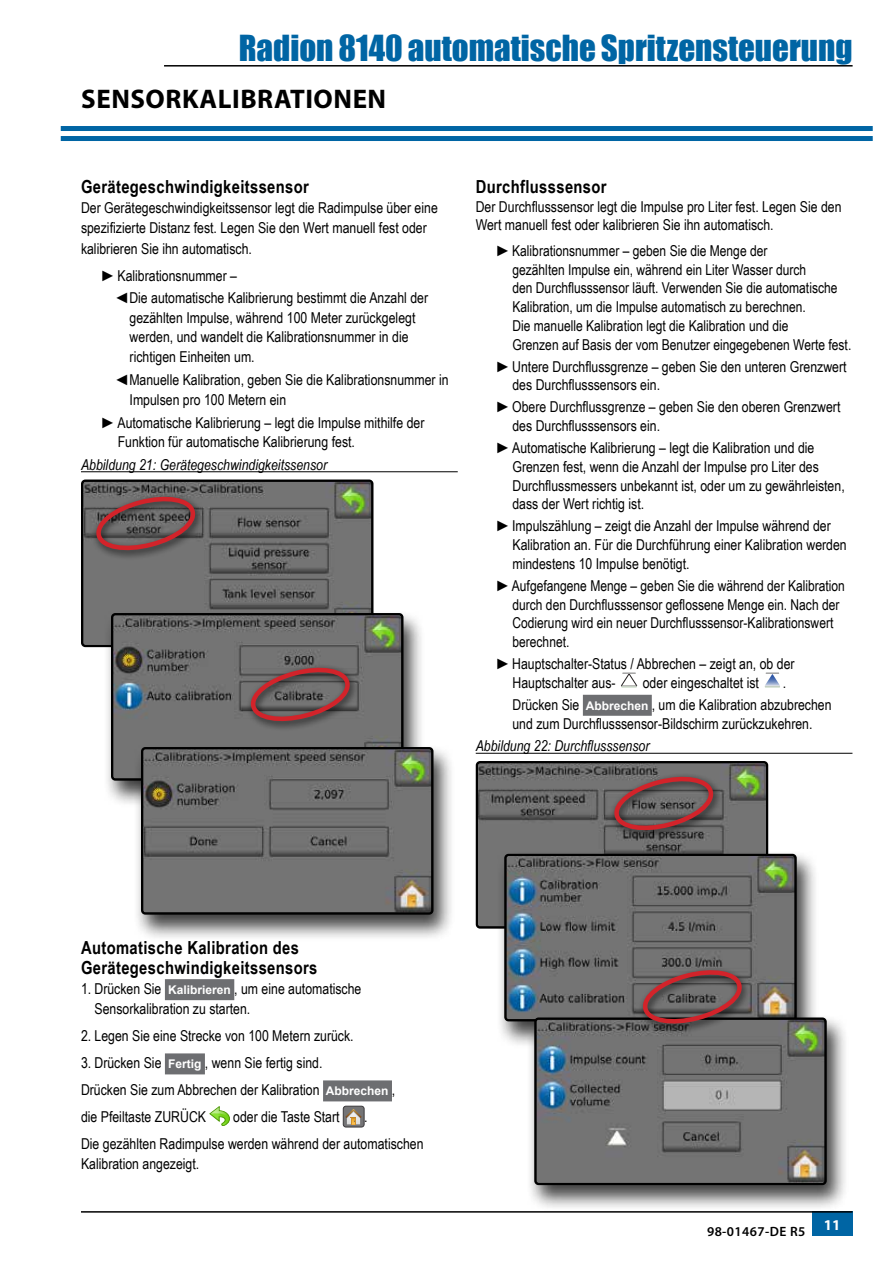
<style>
.page{position:relative;width:893px;height:1263px;background:#fff}
.page>*{position:absolute;margin:0;border:0;box-sizing:border-box;transform-origin:0 0}
.t1{font:33px "Impact";color:#0065a4}
.t2{font:700 27px "Myriad Pro";letter-spacing:.02em;color:#000}
.t3{font:700 18px/19.5px "Arial Narrow";letter-spacing:.02em;color:#000}
.t4{font:15px/18.8px "Arial Narrow";color:#000}
.t5{font:italic 15px "Arial Narrow";color:#000}
.t6{font:700 15px "Myriad Pro";color:#fff}
.t7{font:600 13.5px "Myriad Pro";letter-spacing:.03em;color:#000}
.s1{font-family:"Arial";font-weight:700;font-size:12px;color:#fff}
</style>
<div class="page">
<div style="left:812px;top:1212px;width:40px;height:24px;background:#0065a4"></div>
<hr style="left:81px;top:1211px;width:771px;height:1px;background:#000">
<hr style="left:164px;top:65px;width:689px;height:2px;background:#000">
<div style="left:61px;top:126px;width:812px;height:5px;background:#0065a4"></div>
<div style="left:61px;top:136px;width:812px;height:5px;background:#0065a4"></div>
<hr style="left:81px;top:471px;width:377px;height:1px;background:#000">
<div style="left:165px;top:979px;width:69px;height:21px;background:#6d6e71"></div>
<div style="left:165px;top:1053px;width:40px;height:21px;background:#6d6e71"></div>
<div style="left:323px;top:1080px;width:69px;height:21px;background:#6d6e71"></div>
<img style="left:84px;top:482px;width:286px;height:162px">
<div style="left:81px;top:479px;width:292px;height:168px;border:2px solid #000;border-radius:3px"></div>
<div style="left:91px;top:493px;width:114px;height:68px;background:#000;opacity:.75"></div>
<svg style="left:96px;top:494px;width:100px;height:59px;background:#715254"></svg>
<div style="left:102px;top:609px;width:323px;height:199px;background:#000;opacity:.75"></div>
<img style="left:114px;top:616px;width:286px;height:162px">
<div style="left:111px;top:613px;width:292px;height:168px;border:2px solid #000;border-radius:3px"></div>
<div style="left:132px;top:743px;width:323px;height:199px;background:#000;opacity:.75"></div>
<img style="left:144px;top:750px;width:286px;height:162px">
<div style="left:141px;top:747px;width:292px;height:168px;border:2px solid #000;border-radius:3px"></div>
<div style="left:245px;top:664px;width:114px;height:68px;background:#000;opacity:.75"></div>
<svg style="left:250px;top:665px;width:100px;height:59px;background:#735556"></svg>
<svg style="left:210px;top:1106px;width:20px;height:20px"></svg>
<svg style="left:343px;top:1106px;width:21px;height:21px"></svg>
<svg style="left:345px;top:1109px;width:17px;height:15px"></svg>
<div style="left:343px;top:1106px;width:21px;height:21px;border:1px solid #3b393c;border-radius:3px"></div>
<div style="left:583px;top:695px;width:69px;height:21px;background:#6d6e71"></div>
<hr style="left:476px;top:753px;width:376px;height:1px;background:#000">
<svg style="left:621px;top:672px;width:17px;height:16px"></svg>
<svg style="left:621px;top:673px;width:16px;height:14px"></svg>
<svg style="left:764px;top:672px;width:16px;height:16px"></svg>
<svg style="left:765px;top:673px;width:15px;height:14px"></svg>
<img style="left:479px;top:764px;width:286px;height:162px">
<div style="left:476px;top:761px;width:292px;height:168px;border:2px solid #000;border-radius:3px"></div>
<div style="left:609px;top:773px;width:114px;height:68px;background:#000;opacity:.75"></div>
<svg style="left:614px;top:774px;width:100px;height:59px;background:#725455"></svg>
<div style="left:496px;top:850px;width:323px;height:198px;background:#000;opacity:.75"></div>
<img style="left:507px;top:857px;width:287px;height:161px">
<div style="left:504px;top:854px;width:293px;height:167px;border:2px solid #000;border-radius:3px"></div>
<div style="left:526px;top:1014px;width:323px;height:198px;background:#000;opacity:.75"></div>
<img style="left:537px;top:1020px;width:287px;height:162px">
<div style="left:534px;top:1017px;width:293px;height:168px;border:2px solid #000;border-radius:3px"></div>
<div style="left:637px;top:966px;width:114px;height:68px;background:#000;opacity:.75"></div>
<svg style="left:642px;top:967px;width:100px;height:59px;background:#715253"></svg>
<h1 class="t1" style="left:239px;top:22px;width:615px">Radion 8140 automatische Spritzensteuerung</h1>
<h2 class="t2" style="left:81px;top:81px;width:306px">SENSORKALIBRATIONEN</h2>
<p class="t3" style="left:81px;top:176px;width:229px">Gerätegeschwindigkeitssensor</p>
<p class="t4" style="left:81px;top:197px;width:358px;line-height:20.2px">Der Gerätegeschwindigkeitssensor legt die Radimpulse über eine spezifizierte Distanz fest. Legen Sie den Wert manuell fest oder kalibrieren Sie ihn automatisch.</p>
<p class="t4" style="left:114px;top:263px;width:315px;line-height:22.8px;text-indent:-12px">►Kalibrationsnummer –<br>◄Die automatische Kalibrierung bestimmt die Anzahl der</p>
<p class="t4" style="left:130px;top:307px;width:287px;line-height:19.5px">gezählten Impulse, während 100 Meter zurückgelegt werden, und wandelt die Kalibrationsnummer in die richtigen Einheiten um.</p>
<p class="t4" style="left:130px;top:370px;width:321px;line-height:19.5px;text-indent:-15px">◄Manuelle Kalibration, geben Sie die Kalibrationsnummer in<br>Impulsen pro 100 Metern ein</p>
<p class="t4" style="left:118px;top:412px;width:308px;line-height:19.5px;text-indent:-15px">►Automatische Kalibrierung – legt die Impulse mithilfe der<br>Funktion für automatische Kalibrierung fest.</p>
<p class="t5" style="left:81px;top:454px;width:248px">Abbildung 21: Gerätegeschwindigkeitssensor</p>
<p class="t3" style="left:476px;top:176px;width:132px">Durchflusssensor</p>
<p class="t4" style="left:476px;top:196px;width:367px">Der Durchflusssensor legt die Impulse pro Liter fest. Legen Sie den<br>Wert manuell fest oder kalibrieren Sie ihn automatisch.</p>
<p class="t4" style="left:512px;top:241px;width:340px;text-indent:-15px">►Kalibrationsnummer – geben Sie die Menge der<br>gezählten Impulse ein, während ein Liter Wasser durch<br>den Durchflusssensor läuft. Verwenden Sie die automatische Kalibration, um die Impulse automatisch zu berechnen.<br>Die manuelle Kalibration legt die Kalibration und die<br>Grenzen auf Basis der vom Benutzer eingegebenen Werte fest.</p>
<p class="t4" style="left:512px;top:356px;width:336px;text-indent:-15px">►Untere Durchflussgrenze – geben Sie den unteren Grenzwert des Durchflusssensors ein.</p>
<p class="t4" style="left:512px;top:397px;width:329px;text-indent:-15px">►Obere Durchflussgrenze – geben Sie den oberen Grenzwert des Durchflusssensors ein.</p>
<p class="t4" style="left:512px;top:438px;width:334px;text-indent:-15px">►Automatische Kalibrierung – legt die Kalibration und die Grenzen fest, wenn die Anzahl der Impulse pro Liter des Durchflussmessers unbekannt ist, oder um zu gewährleisten, dass der Wert richtig ist.</p>
<p class="t4" style="left:512px;top:516px;width:336px;text-indent:-15px">►Impulszählung – zeigt die Anzahl der Impulse während der<br>Kalibration an. Für die Durchführung einer Kalibration werden mindestens 10 Impulse benötigt.</p>
<p class="t4" style="left:512px;top:575px;width:334px;text-indent:-15px">►Aufgefangene Menge – geben Sie die während der Kalibration durch den Durchflusssensor geflossene Menge ein. Nach der Codierung wird ein neuer Durchflusssensor-Kalibrationswert berechnet.</p>
<p class="t4" style="left:512px;top:654px;width:284px;text-indent:-15px">►Hauptschalter-Status / Abbrechen – zeigt an, ob der<br>Hauptschalter aus-</p>
<p class="t4" style="left:643px;top:672px;width:118px">oder eingeschaltet ist</p>
<p class="t4" style="left:512px;top:671px;width:321px;line-height:22px;text-indent:270px">.<br>Drücken Sie <span class="s1">Abbrechen</span> , um die Kalibration abzubrechen</p>
<p class="t4" style="left:512px;top:713px;width:302px">und zum Durchflusssensor-Bildschirm zurückzukehren.</p>
<p class="t5" style="left:476px;top:735px;width:175px">Abbildung 22: Durchflusssensor</p>
<p class="t3" style="left:81px;top:937px;width:238px">Automatische Kalibration des<br>Gerätegeschwindigkeitssensors</p>
<p class="t4" style="left:95px;top:978px;width:268px;line-height:20.2px;text-indent:-14px">1. Drücken Sie <span class="s1">Kalibrieren</span> , um eine automatische<br>Sensorkalibration zu starten.</p>
<p class="t4" style="left:81px;top:1026px;width:274px">2. Legen Sie eine Strecke von 100 Metern zurück.</p>
<p class="t4" style="left:81px;top:1049px;width:316px;line-height:26.7px">3. Drücken Sie <span class="s1">Fertig</span> , wenn Sie fertig sind.<br>Drücken Sie zum Abbrechen der Kalibration <span class="s1">Abbrechen</span> , die Pfeiltaste ZURÜCK</p>
<p class="t4" style="left:233px;top:1106px;width:108px">oder die Taste Start</p>
<p class="t4" style="left:81px;top:1102px;width:344px;line-height:27px;text-indent:283px">.<br>Die gezählten Radimpulse werden während der automatischen</p>
<p class="t4" style="left:81px;top:1154px;width:120px">Kalibration angezeigt.</p>
<p class="t7" style="left:707px;top:1223px;width:100px">98-01467-DE R5</p>
<p class="t6" style="left:824px;top:1215px;width:18px">11</p>
</div>
